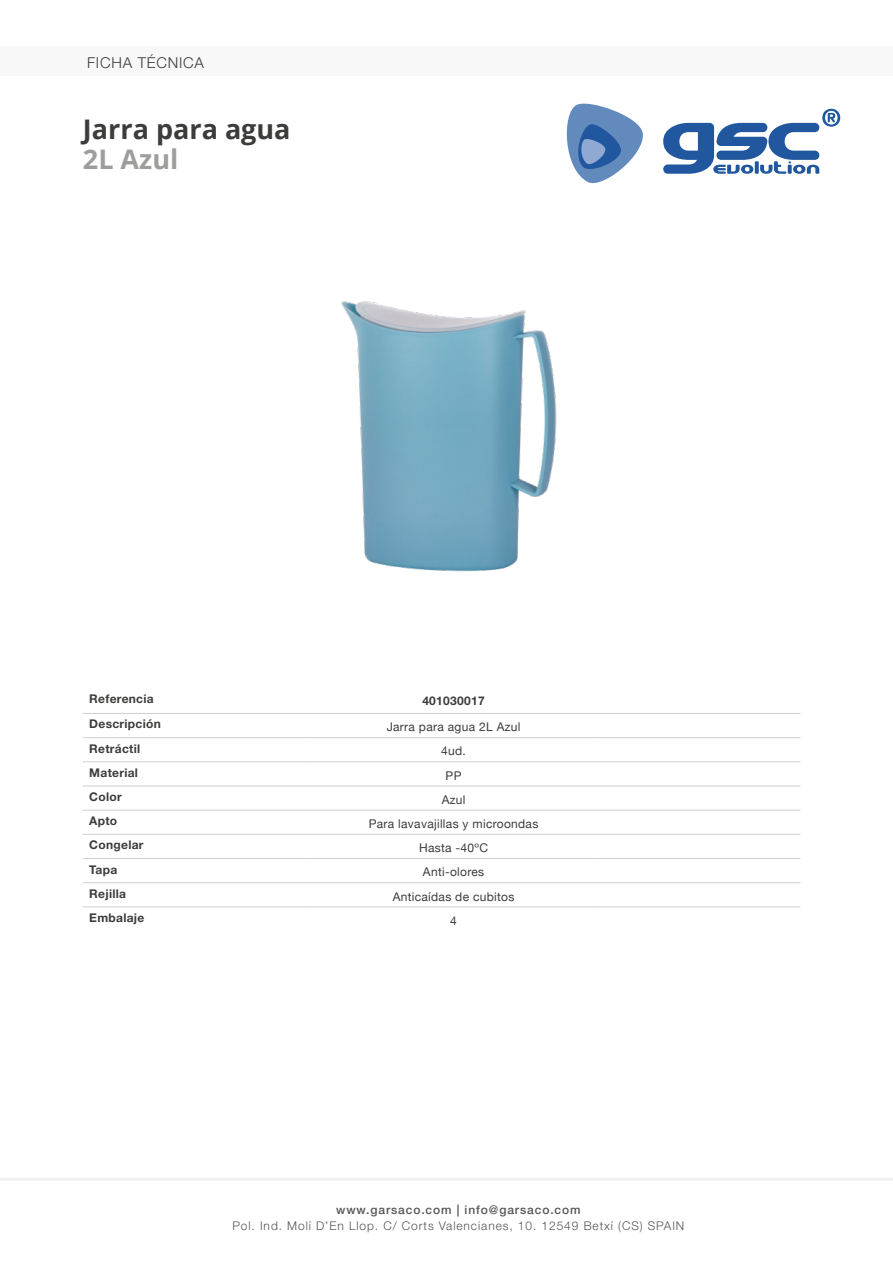
<style>
.page{position:relative;width:893px;height:1263px;background:#fff}
.page>*{position:absolute;margin:0;border:0;box-sizing:border-box;transform-origin:0 0}
.t1{font:700 27px "Open Sans";color:#3c3c3b}
.t2{font:700 27px "Open Sans";color:#9d9d9c}
.t3{font:300 15px "Helvetica Neue";letter-spacing:.05em;color:#3c3c3b}
.t4{font:12px "Helvetica Neue";letter-spacing:.025em;color:#3c3c3b}
.t5{font:700 12px "Helvetica Neue LT Std";letter-spacing:.025em;color:#3c3c3b}
.t6{font:300 12px "Helvetica Neue";letter-spacing:.075em;color:#565555}
.t7{font:500 12px "Helvetica Neue";letter-spacing:.075em;color:#565555}
</style>
<div class="page">
<svg style="left:663px;top:109px;width:177px;height:65px"></svg>
<svg style="left:566px;top:103px;width:77px;height:81px"></svg>
<hr style="left:0;top:1178px;width:893px;height:3px;background:#f0f0f0">
<div style="left:0;top:47px;width:893px;height:29px;background:#f8f8f8"></div>
<img style="left:341px;top:301px;width:216px;height:271px">
<hr style="left:83px;top:737px;width:225px;height:1px;background:#d0d0d0">
<hr style="left:308px;top:737px;width:291px;height:1px;background:#d0d0d0">
<hr style="left:599px;top:737px;width:201px;height:1px;background:#d0d0d0">
<hr style="left:83px;top:761px;width:225px;height:1px;background:#d0d0d0">
<hr style="left:308px;top:761px;width:291px;height:1px;background:#d0d0d0">
<hr style="left:599px;top:761px;width:201px;height:1px;background:#d0d0d0">
<hr style="left:83px;top:786px;width:225px;height:1px;background:#d0d0d0">
<hr style="left:308px;top:786px;width:291px;height:1px;background:#d0d0d0">
<hr style="left:599px;top:786px;width:201px;height:1px;background:#d0d0d0">
<hr style="left:83px;top:810px;width:225px;height:1px;background:#d0d0d0">
<hr style="left:308px;top:810px;width:291px;height:1px;background:#d0d0d0">
<hr style="left:599px;top:810px;width:201px;height:1px;background:#d0d0d0">
<hr style="left:83px;top:834px;width:225px;height:1px;background:#d0d0d0">
<hr style="left:308px;top:834px;width:291px;height:1px;background:#d0d0d0">
<hr style="left:599px;top:834px;width:201px;height:1px;background:#d0d0d0">
<hr style="left:83px;top:858px;width:225px;height:1px;background:#d0d0d0">
<hr style="left:308px;top:858px;width:291px;height:1px;background:#d0d0d0">
<hr style="left:599px;top:858px;width:201px;height:1px;background:#d0d0d0">
<hr style="left:83px;top:882px;width:225px;height:1px;background:#d0d0d0">
<hr style="left:308px;top:882px;width:291px;height:1px;background:#d0d0d0">
<hr style="left:599px;top:882px;width:201px;height:1px;background:#d0d0d0">
<hr style="left:83px;top:906px;width:225px;height:1px;background:#d0d0d0">
<hr style="left:308px;top:906px;width:291px;height:1px;background:#d0d0d0">
<hr style="left:599px;top:906px;width:201px;height:1px;background:#d0d0d0">
<hr style="left:83px;top:713px;width:225px;height:1px;background:#d0d0d0">
<hr style="left:308px;top:713px;width:291px;height:1px;background:#d0d0d0">
<hr style="left:599px;top:713px;width:201px;height:1px;background:#d0d0d0">
<p class="t3" style="left:87px;top:50px;width:118px">FICHA TÉCNICA</p>
<h1 class="t1" style="left:83px;top:110px;width:209px">Jarra para agua</h1>
<h1 class="t2" style="left:83px;top:140px;width:97px">2L Azul</h1>
<p class="t5" style="left:89px;top:691px;width:66px">Referencia</p>
<p class="t5" style="left:422px;top:693px;width:64px">401030017</p>
<p class="t5" style="left:89px;top:717px;width:73px">Descripción</p>
<p class="t4" style="left:387px;top:720px;width:135px">Jarra para agua 2L Azul</p>
<p class="t5" style="left:89px;top:741px;width:53px">Retráctil</p>
<p class="t4" style="left:441px;top:744px;width:26px">4ud.</p>
<p class="t5" style="left:89px;top:765px;width:50px">Material</p>
<p class="t4" style="left:446px;top:768px;width:17px">PP</p>
<p class="t5" style="left:89px;top:789px;width:34px">Color</p>
<p class="t4" style="left:442px;top:792px;width:25px">Azul</p>
<p class="t5" style="left:89px;top:813px;width:30px">Apto</p>
<p class="t4" style="left:369px;top:816px;width:171px">Para lavavajillas y microondas</p>
<p class="t5" style="left:89px;top:838px;width:56px">Congelar</p>
<p class="t4" style="left:419px;top:841px;width:70px">Hasta -40ºC</p>
<p class="t5" style="left:89px;top:862px;width:30px">Tapa</p>
<p class="t4" style="left:423px;top:865px;width:63px">Anti-olores</p>
<p class="t5" style="left:89px;top:886px;width:38px">Rejilla</p>
<p class="t4" style="left:393px;top:889px;width:123px">Anticaídas de cubitos</p>
<p class="t5" style="left:89px;top:910px;width:57px">Embalaje</p>
<p class="t4" style="left:450px;top:913px;width:8px">4</p>
<p class="t7" style="left:336px;top:1200px;width:246px">www.garsaco.com | info@garsaco.com</p>
<p class="t6" style="left:232px;top:1216px;width:453px">Pol. Ind. Molí D’En Llop. C/ Corts Valencianes, 10. 12549 Betxí (CS) SPAIN</p>
</div>
